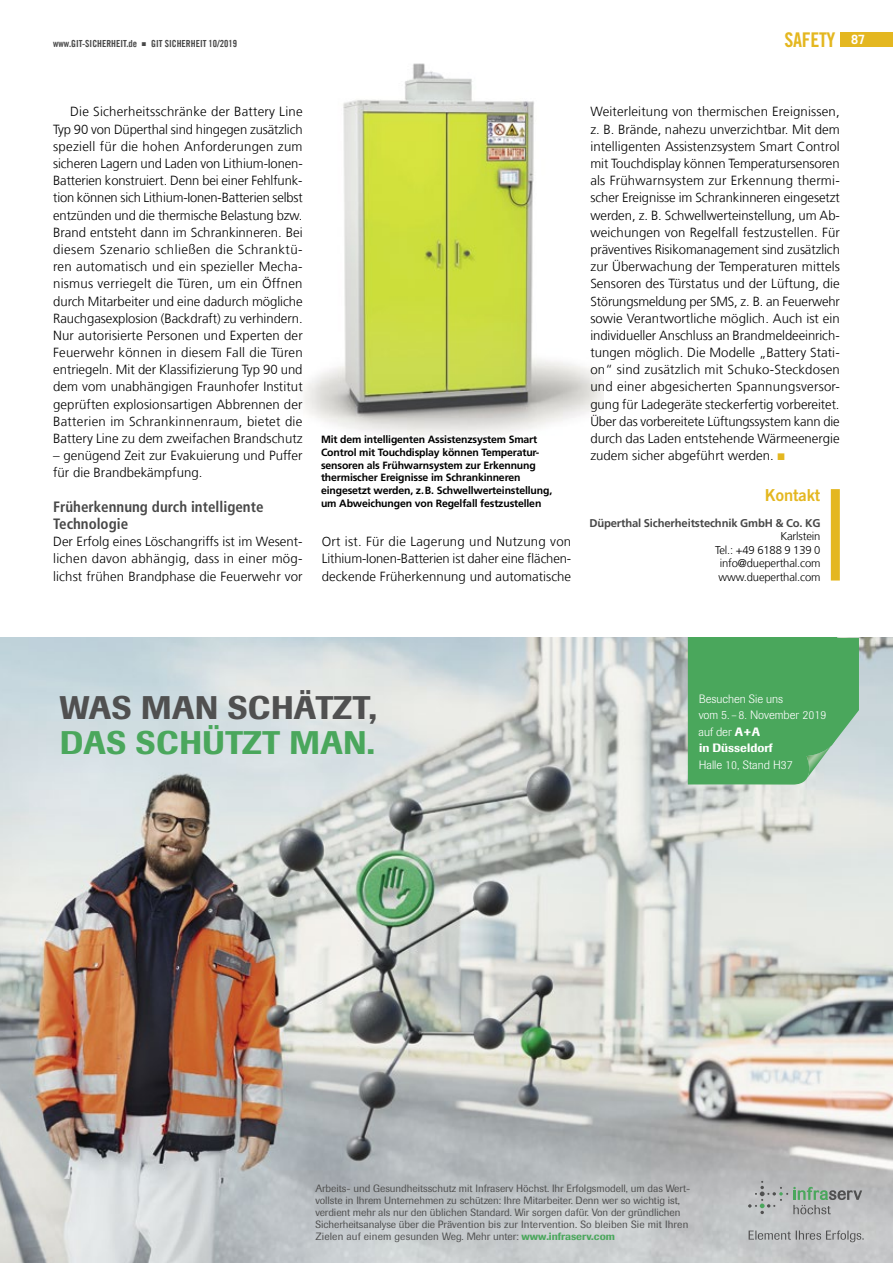
<style>
.page{position:relative;width:893px;height:1263px;background:#fff}
.page>*{position:absolute;margin:0;border:0;box-sizing:border-box;transform-origin:0 0}
.t1{font:500 32.4px "Imago Std";letter-spacing:.01em;color:#505050}
.t2{font:500 32.4px "Imago Std";letter-spacing:.01em;color:#4aa75c}
.t3{font:20.25px "Trade Gothic LT Std Bd Cn 20";letter-spacing:-.015em;color:#e4b720}
.t4{font:16.5px "Trade Gothic LT Std Bd 2";letter-spacing:-.005em;color:#e4b720}
.t5{font:700 condensed 15px/17.2px "Frutiger LT Com";color:#484848}
.t6{font:300 13.2px/17.2px "Frutiger LT Com";color:#000;text-align:justify}
.t7{font:300 12px/16.5px "Imago BQ";color:#fff}
.t8{font:300 11.25px/13.5px "Frutiger LT Com";letter-spacing:-.015em;color:#000;text-align:right}
.t9{font:700 11.25px "Frutiger LT Com";letter-spacing:-.015em;color:#484848}
.t10{font:10.5px/12px "Imago Std";letter-spacing:-.005em;color:#505050}
.t11{font:700 10.5px/12.8px "Frutiger LT Com";letter-spacing:-.015em;color:#000}
.t12{font:9.75px "Trade Gothic LT Com Bd Cn 20";color:#484848}
.s1{font-family:"Trade Gothic LT Com";font-weight:700;font-size:12.75px;color:#fff}
.s2{color:#e4b720}
.s3{font-weight:500}
.s4{font-weight:500;color:#4aa75c}
</style>
<div class="page">
<div style="left:831px;top:489px;width:9px;height:91px;background:#e4b720"></div>
<img style="left:304px;top:63px;width:300px;height:373px">
<img style="left:0;top:638px;width:893px;height:625px">
<svg style="left:748px;top:1181px;width:114px;height:33px;background:#acb2af"></svg>
<svg style="left:749px;top:1230px;width:115px;height:12px"></svg>
<svg style="left:688px;top:638px;width:171px;height:147px;background:#56ab67"></svg>
<div style="left:840px;top:32px;width:53px;height:15px;background:#e4b720"></div>
<p class="t12" style="left:53px;top:38px;width:186px">www.GIT-SICHERHEIT.de ▪ GIT SICHERHEIT 10/2019</p>
<h2 class="t3" style="left:784px;top:27px;width:82px">Safety <span class="s1">87</span></h2>
<p class="t6" style="left:53px;top:103px;width:251px;text-indent:17px">Die Sicherheitsschränke der Battery Line Typ 90 von Düperthal sind hingegen zusätzlich speziell für die hohen Anforderungen zum sicheren Lagern und Laden von Lithium-Ionen-Batterien konstruiert. Denn bei einer Fehlfunk&shy;tion können sich Lithium-Ionen-Batterien selbst entzünden und die thermische Belastung bzw.<br>Brand entsteht dann im Schrankinneren. Bei diesem Szenario schließen die Schranktü&shy;ren automatisch und ein spezieller Mecha&shy;nismus verriegelt die Türen, um ein Öffnen durch Mitarbeiter und eine dadurch mögliche Rauchgasexplosion (Backdraft) zu verhindern.<br>Nur autorisierte Personen und Experten der Feuerwehr können in diesem Fall die Türen entriegeln. Mit der Klassifizierung Typ 90 und dem vom unabhängigen Fraunhofer Institut geprüften explosionsartigen Abbrennen der Batterien im Schrankinnenraum, bietet die Battery Line zu dem zweifachen Brandschutz</p>
<p class="t6" style="left:53px;top:447px;width:251px">– genügend Zeit zur Evakuierung und Puffer für die Brandbekämpfung.</p>
<p class="t5" style="left:53px;top:498px;width:212px">Früherkennung durch intelligente<br>Technologie</p>
<p class="t6" style="left:53px;top:533px;width:251px">Der Erfolg eines Löschangriffs ist im Wesent&shy;lichen davon abhängig, dass in einer mög&shy;lichst frühen Brandphase die Feuerwehr vor</p>
<p class="t11" style="left:321px;top:433px;width:233px">Mit dem intelligenten Assistenzsystem Smart Control mit Touchdisplay können Temperatur&shy;sensoren als Frühwarnsystem zur Erkennung thermischer Ereignisse im Schrankinneren eingesetzt werden, z.B. Schwellwerteinstellung, um Abweichungen von Regelfall festzustellen</p>
<p class="t6" style="left:322px;top:533px;width:251px">Ort ist. Für die Lagerung und Nutzung von Lithium-Ionen-Batterien ist daher eine flächen&shy;deckende Früherkennung und automatische</p>
<p class="t6" style="left:590px;top:103px;width:251px">Weiterleitung von thermischen Ereignissen, z. B. Brände, nahezu unverzichtbar. Mit dem intelligenten Assistenzsystem Smart Control mit Touchdisplay können Temperatursensoren als Frühwarnsystem zur Erkennung thermi&shy;scher Ereignisse im Schrankinneren eingesetzt werden, z. B. Schwellwerteinstellung, um Ab&shy;weichungen von Regelfall festzustellen. Für präventives Risikomanagement sind zusätzlich zur Überwachung der Temperaturen mittels Sensoren des Türstatus und der Lüftung, die Störungsmeldung per SMS, z. B. an Feuerwehr sowie Verantwortliche möglich. Auch ist ein individueller Anschluss an Brandmeldeeinrich&shy;tungen möglich. Die Modelle „Battery Stati&shy;on“ sind zusätzlich mit Schuko-Steckdosen und einer abgesicherten Spannungsversor&shy;gung für Ladegeräte steckerfertig vorbereitet.<br>Über das vorbereitete Lüftungssystem kann die durch das Laden entstehende Wärmeenergie zudem sicher abgeführt werden. <span class="s2">◾</span></p>
<p class="t4" style="left:765px;top:485px;width:57px">Kontakt</p>
<p class="t9" style="left:589px;top:516px;width:233px">Düperthal Sicherheitstechnik GmbH &amp; Co. KG</p>
<p class="t8" style="left:715px;top:529px;width:107px">Karlstein<br>Tel.: +49 6188 9 139 0 info@dueperthal.com www.dueperthal.com</p>
<h1 class="t1" style="left:60px;top:688px;width:319px">WAS MAN SCHÄTZT,</h1>
<h1 class="t2" style="left:60px;top:723px;width:317px">DAS SCHÜTZT MAN.</h1>
<p class="t7" style="left:698px;top:690px;width:129px">Besuchen Sie uns<br>vom 5.–8. November 2019 auf der <span class="s3">A+A<br>in Düsseldorf</span></p>
<p class="t7" style="left:699px;top:756px;width:95px">Halle 10, Stand H37</p>
<p class="t10" style="left:315px;top:1182px;width:376px">Arbeits- und Gesundheitsschutz mit Infraserv Höchst. Ihr Erfolgsmodell, um das Wert&shy;vollste in Ihrem Unternehmen zu schützen: Ihre Mitarbeiter. Denn wer so wichtig ist, verdient mehr als nur den üblichen Standard. Wir sorgen dafür. Von der gründlichen Sicherheitsanalyse über die Prävention bis zur Intervention. So bleiben Sie mit Ihren Zielen auf einem gesunden Weg. Mehr unter: <span class="s4">www.infraserv.com</span></p>
</div>
